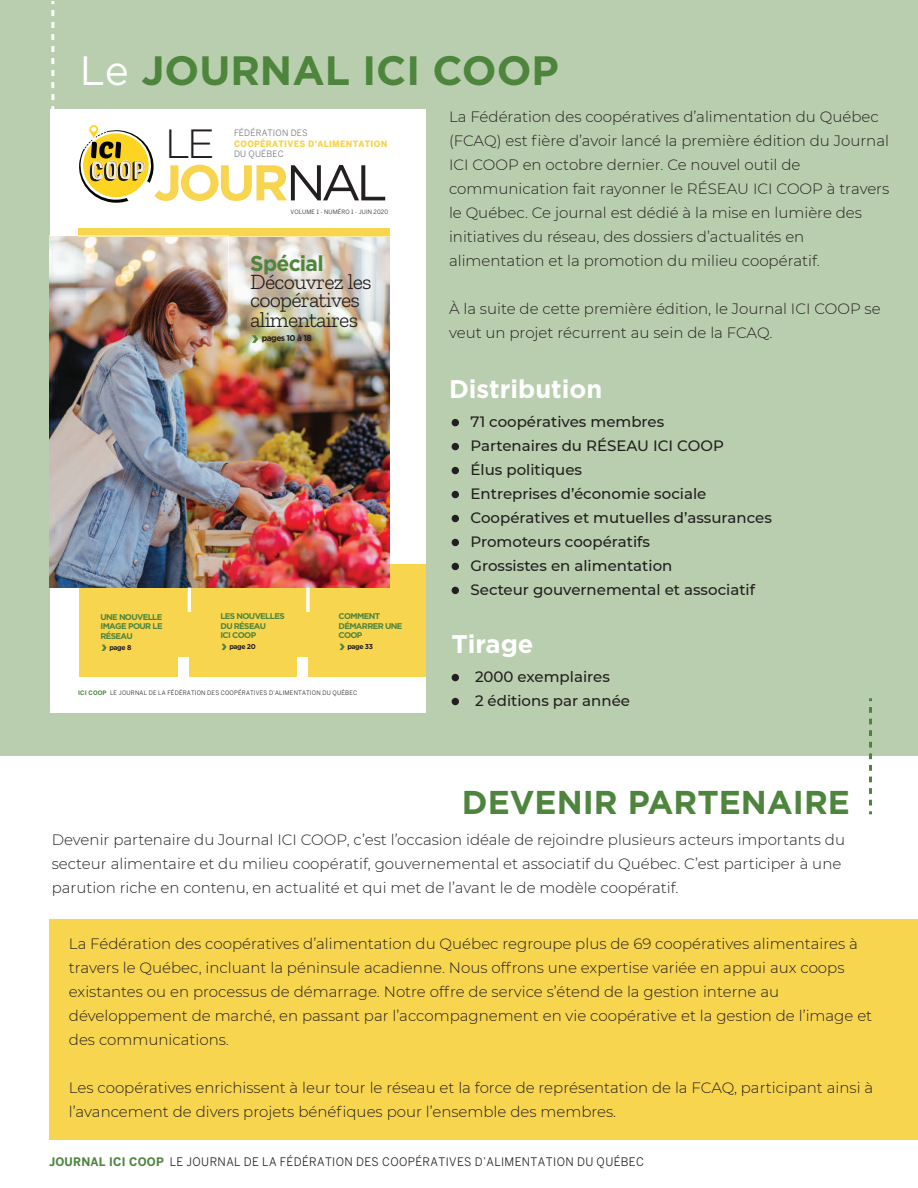
<style>
.page{position:relative;width:918px;height:1188px;background:#fff}
.page>*{position:absolute;margin:0;border:0;box-sizing:border-box;transform-origin:0 0}
.t1{font:700 50.25px "Gotham";color:#f8d54f}
.t2{font:700 40.95px "Gotham";color:#4e853d}
.t3{font:300 40.8px "Gotham";color:#231f20}
.t4{font:700 33px "Gotham";color:#4e853d}
.t5{font:700 25.5px "Gotham";color:#fff}
.t6{font:300 21.6px/18px "Zilla Slab";letter-spacing:-.04em;color:#231f20}
.t7{font:700 21.6px "Gotham";letter-spacing:-.035em;color:#4f853d}
.t8{font:300 15px/24px "Montserrat";color:#231f20}
.t9{font:500 15px/24px "Montserrat";color:#231f20}
.t10{font:11.7px "Benton Sans";letter-spacing:.035em;color:#231f20;scale:.96 1}
.t11{font:900 8.7px "Benton Sans";letter-spacing:.035em;color:#f8d54f;scale:.96 1}
.t12{font:8.7px "Benton Sans";letter-spacing:.02em;color:#757679}
.t13{font:700 8.55px "Gotham";letter-spacing:-.065em;color:#231f20}
.t14{font:700 8.25px/9.8px "Gotham";letter-spacing:-.075em;color:#4e853d}
.t15{font:700 7.05px "Gotham";letter-spacing:-.065em;color:#231f20}
.t16{font:6.15px "Benton Sans";letter-spacing:.035em;color:#231f20;scale:.96 1}
.t17{font:5.85px "Benton Sans";letter-spacing:.02em;color:#231f20}
.s1{font-weight:400;color:#fff}
.s2{font-weight:400;color:#231f20}
.s3{font-weight:700;color:#4e853d}
</style>
<div class="page">
<div style="left:0;top:0;width:918px;height:756px;background:#b9ceae"></div>
<svg style="left:51px;top:10px;width:3px;height:99px"></svg>
<div style="left:78px;top:564px;width:348px;height:114px;background:#f8d54f"></div>
<div style="left:50px;top:587px;width:28px;height:97px;background:#fff"></div>
<div style="left:50px;top:677px;width:375px;height:36px;background:#fff"></div>
<div style="left:50px;top:109px;width:375px;height:455px;background:#fff"></div>
<img style="left:50px;top:287px;width:339px;height:300px">
<div style="left:78px;top:228px;width:311px;height:8px;background:#f8d54f"></div>
<svg style="left:79px;top:125px;width:75px;height:78px"></svg>
<div style="left:297px;top:657px;width:10px;height:22px;background:#fff"></div>
<div style="left:178px;top:657px;width:11px;height:22px;background:#fff"></div>
<hr style="left:188px;top:588px;width:3px;height:24px;background:#fff">
<hr style="left:306px;top:588px;width:3px;height:24px;background:#fff">
<img style="left:50px;top:236px;width:178px;height:51px">
<img style="left:228px;top:236px;width:161px;height:123px">
<svg style="left:252px;top:335px;width:6px;height:8px"></svg>
<svg style="left:102px;top:645px;width:5px;height:6px"></svg>
<svg style="left:221px;top:644px;width:6px;height:6px"></svg>
<svg style="left:340px;top:644px;width:5px;height:6px"></svg>
<div style="left:452px;top:419px;width:7px;height:7px;background:#231f20;border-radius:50%"></div>
<svg style="left:869px;top:707px;width:3px;height:107px"></svg>
<div style="left:50px;top:919px;width:868px;height:221px;background:#f8d54f"></div>
<div style="left:452px;top:443px;width:7px;height:7px;background:#231f20;border-radius:50%"></div>
<div style="left:452px;top:467px;width:7px;height:7px;background:#231f20;border-radius:50%"></div>
<div style="left:452px;top:491px;width:7px;height:7px;background:#231f20;border-radius:50%"></div>
<div style="left:452px;top:515px;width:7px;height:7px;background:#231f20;border-radius:50%"></div>
<div style="left:452px;top:539px;width:7px;height:7px;background:#231f20;border-radius:50%"></div>
<div style="left:452px;top:563px;width:7px;height:7px;background:#231f20;border-radius:50%"></div>
<div style="left:452px;top:587px;width:7px;height:7px;background:#231f20;border-radius:50%"></div>
<div style="left:452px;top:674px;width:7px;height:7px;background:#231f20;border-radius:50%"></div>
<div style="left:452px;top:698px;width:7px;height:7px;background:#231f20;border-radius:50%"></div>
<h2 class="t2" style="left:80px;top:47px;width:480px"><span class="s1">Le</span> JOURNAL ICI COOP</h2>
<p class="t8" style="left:449px;top:104px;width:442px">La Fédération des coopératives d’alimentation du Québec (FCAQ) est fière d’avoir lancé la première édition du Journal ICI COOP en octobre dernier. Ce nouvel outil de communication fait rayonner le RÉSEAU ICI COOP à travers le Québec. Ce journal est dédié à la mise en lumière des initiatives du réseau, des dossiers d’actualités en alimentation et la promotion du milieu coopératif.</p>
<p class="t8" style="left:449px;top:296px;width:433px">À la suite de cette première édition, le Journal ICI COOP se veut un projet récurrent au sein de la FCAQ.</p>
<h3 class="t5" style="left:449px;top:374px;width:155px">Distribution</h3>
<p class="t9" style="left:471px;top:409px;width:303px">71 coopératives membres<br>Partenaires du RÉSEAU ICI COOP<br>Élus politiques<br>Entreprises d’économie sociale<br>Coopératives et mutuelles d’assurances<br>Promoteurs coopératifs<br>Grossistes en alimentation<br>Secteur gouvernemental et associatif</p>
<h3 class="t5" style="left:452px;top:629px;width:83px">Tirage</h3>
<p class="t9" style="left:475px;top:664px;width:157px">2000 exemplaires<br>2 éditions par année</p>
<p class="t12" style="left:234px;top:128px;width:75px">FÉDÉRATION DES</p>
<h3 class="t3" style="left:165px;top:122px;width:51px">LE</h3>
<p class="t11" style="left:234px;top:139px;width:161px">COOPÉRATIVES D’ALIMENTATION</p>
<p class="t12" style="left:234px;top:149px;width:51px">DU QUÉBEC</p>
<h1 class="t1" style="left:154px;top:154px;width:236px">JOUR<span class="s2">NAL</span></h1>
<p class="t17" style="left:291px;top:208px;width:99px">VOLUME 1 - NUMÉRO 1 - JUIN 2020</p>
<h3 class="t7" style="left:250px;top:251px;width:75px">Spécial</h3>
<h3 class="t6" style="left:250px;top:273px;width:123px">Découvrez les coopératives</h3>
<p class="t13" style="left:262px;top:334px;width:52px">pages 10 à 18</p>
<h3 class="t6" style="left:250px;top:311px;width:109px">alimentaires</h3>
<p class="t14" style="left:220px;top:611px;width:66px">LES NOUVELLES<br>DU RÉSEAU<br>ICI COOP</p>
<p class="t15" style="left:229px;top:642px;width:28px">page 20</p>
<p class="t14" style="left:338px;top:611px;width:65px">COMMENT<br>DÉMARRER UNE<br>COOP</p>
<p class="t15" style="left:347px;top:642px;width:27px">page 33</p>
<p class="t14" style="left:101px;top:612px;width:64px;text-align:justify">UNE NOUVELLE IMAGE POUR LE RÉSEAU</p>
<p class="t15" style="left:109px;top:643px;width:23px">page 8</p>
<p class="t16" style="left:78px;top:689px;width:292px"><span class="s3">ICI COOP</span> LE JOURNAL DE LA FÉDÉRATION DES COOPÉRATIVES D’ALIMENTATION DU QUÉBEC</p>
<h3 class="t4" style="left:462px;top:784px;width:390px">DEVENIR PARTENAIRE</h3>
<p class="t8" style="left:52px;top:827px;width:795px">Devenir partenaire du Journal ICI COOP, c’est l’occasion idéale de rejoindre plusieurs acteurs importants du secteur alimentaire et du milieu coopératif, gouvernemental et associatif du Québec. C’est participer à une parution riche en contenu, en actualité et qui met de l’avant le de modèle coopératif.</p>
<p class="t8" style="left:69px;top:931px;width:805px">La Fédération des coopératives d’alimentation du Québec regroupe plus de 69 coopératives alimentaires à travers le Québec, incluant la péninsule acadienne. Nous offrons une expertise variée en appui aux coops existantes ou en processus de démarrage. Notre offre de service s’étend de la gestion interne au développement de marché, en passant par l’accompagnement en vie coopérative et la gestion de l’image et des communications.</p>
<p class="t8" style="left:69px;top:1075px;width:806px">Les coopératives enrichissent à leur tour le réseau et la force de représentation de la FCAQ, participant ainsi à l’avancement de divers projets bénéfiques pour l’ensemble des membres.</p>
<p class="t10" style="left:49px;top:1154px;width:621px"><span class="s3">JOURNAL ICI COOP</span> LE JOURNAL DE LA FÉDÉRATION DES COOPÉRATIVES D’ALIMENTATION DU QUÉBEC</p>
</div>
